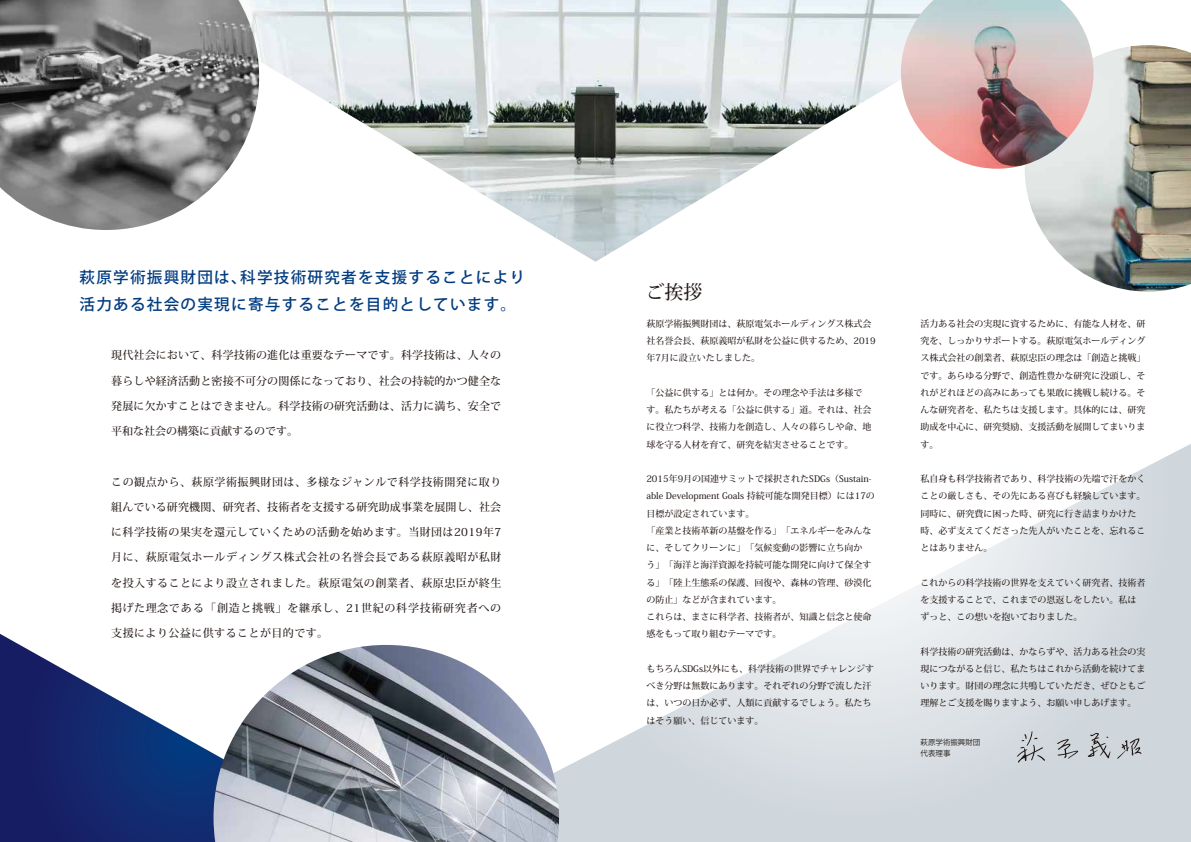
<style>
.page{position:relative;width:1191px;height:842px;background:#fff}
.page>*{position:absolute;margin:0;border:0;box-sizing:border-box;transform-origin:0 0}
.t1{font:500 18.9px "Koz Min Pr 6 N";color:#221815}
.t2{font:500 15.6px/27.3px "Koz Go Pro";letter-spacing:.08em;color:#003c81}
.t3{font:500 11px "Koz Min Pr 6 N";letter-spacing:.04em;color:#221815}
.t4{font:500 11px "Koz Min Pr 6 N";letter-spacing:.015em;color:#221815}
.t5{font:500 11px "Koz Min Pr 6 N";letter-spacing:.065em;color:#221815}
.t6{font:500 11px "Koz Min Pr 6 N";color:#221815}
.t7{font:500 9px/17.3px "Koz Min Pr 6 N";color:#221815}
.t8{font:7.5px/11.6px "Koz Go Pr 6 N";color:#221815}
</style>
<div class="page">
<img style="left:1034px;top:45px;width:157px;height:247px">
<svg style="left:0;top:634px;width:213px;height:208px"></svg>
<svg style="left:559px;top:444px;width:632px;height:398px"></svg>
<svg style="left:1057px;top:739px;width:21px;height:20px"></svg>
<svg style="left:1117px;top:738px;width:24px;height:21px"></svg>
<svg style="left:1017px;top:731px;width:28px;height:32px"></svg>
<svg style="left:1087px;top:733px;width:23px;height:25px"></svg>
<img style="left:259px;top:0;width:775px;height:262px">
<img style="left:0;top:0;width:259px;height:230px">
<img style="left:213px;top:645px;width:346px;height:197px">
<img style="left:901px;top:0;width:192px;height:169px">
<h2 class="t2" style="left:80px;top:264px;width:447px">萩原学術振興財団は、科学技術研究者を支援することにより活力ある社会の実現に寄与することを目的としています。</h2>
<p class="t4" style="left:111px;top:349px;width:391px">現代社会において、科学技術の進化は重要なテーマです。科学技術は、人々の</p>
<p class="t4" style="left:111px;top:374px;width:391px">暮らしや経済活動と密接不可分の関係になっており、社会の持続的かつ健全な</p>
<p class="t4" style="left:111px;top:400px;width:391px">発展に欠かすことはできません。科学技術の研究活動は、活力に満ち、安全で</p>
<p class="t6" style="left:111px;top:425px;width:189px">平和な社会の構築に貢献するのです。</p>
<p class="t3" style="left:111px;top:475px;width:391px">この観点から、萩原学術振興財団は、多様なジャンルで科学技術開発に取り</p>
<p class="t4" style="left:111px;top:500px;width:391px">組んでいる研究機関、研究者、技術者を支援する研究助成事業を展開し、社会</p>
<p class="t3" style="left:111px;top:526px;width:391px">に科学技術の果実を還元していくための活動を始めます。当財団は2019年7</p>
<p class="t3" style="left:111px;top:551px;width:391px">月に、萩原電気ホールディングス株式会社の名誉会長である萩原義昭が私財</p>
<p class="t3" style="left:111px;top:576px;width:391px">を投入することにより設立されました。萩原電気の創業者、萩原忠臣が終生</p>
<p class="t5" style="left:111px;top:601px;width:391px">掲げた理念である「創造と挑戦」を継承し、21世紀の科学技術研究者への</p>
<p class="t3" style="left:111px;top:627px;width:218px">支援により公益に供することが目的です。</p>
<h1 class="t1" style="left:646px;top:282px;width:58px">ご挨拶</h1>
<p class="t7" style="left:646px;top:315px;width:231px">萩原学術振興財団は、萩原電気ホールディングス株式会社名誉会長、萩原義昭が私財を公益に供するため、2019年7月に設立いたしました。</p>
<p class="t7" style="left:646px;top:384px;width:226px">「公益に供する」とは何か。その理念や手法は多様です。私たちが考える「公益に供する」道。それは、社会に役立つ科学、技術力を創造し、人々の暮らしや命、地球を守る人材を育て、研究を結実させることです。</p>
<p class="t7" style="left:646px;top:470px;width:230px">2015年9月の国連サミットで採択されたSDGs（Sustain&shy;able Development Goals 持続可能な開発目標）には17の目標が設定されています。<br>「産業と技術革新の基盤を作る」「エネルギーをみんなに、そしてクリーンに」「気候変動の影響に立ち向か<br>う」「海洋と海洋資源を持続可能な開発に向けて保全する」「陸上生態系の保護、回復や、森林の管理、砂漠化の防止」などが含まれています。<br>これらは、まさに科学者、技術者が、知識と信念と使命感をもって取り組むテーマです。</p>
<p class="t7" style="left:646px;top:660px;width:229px">もちろんSDGs以外にも、科学技術の世界でチャレンジすべき分野は無数にあります。それぞれの分野で流した汗は、いつの日か必ず、人類に貢献するでしょう。私たちはそう願い、信じています。</p>
<p class="t7" style="left:920px;top:315px;width:226px;text-align:justify">活力ある社会の実現に資するために、有能な人材を、研究を、しっかりサポートする。萩原電気ホールディングス株式会社の創業者、萩原忠臣の理念は「創造と挑戦」です。あらゆる分野で、創造性豊かな研究に没頭し、それがどれほどの高みにあっても果敢に挑戦し続ける。そんな研究者を、私たちは支援します。具体的には、研究助成を中心に、研究奨励、支援活動を展開してまいります。</p>
<p class="t7" style="left:920px;top:470px;width:226px">私自身も科学技術者であり、科学技術の先端で汗をかくことの厳しさも、その先にある喜びも経験しています。同時に、研究費に困った時、研究に行き詰まりかけた時、必ず支えてくださった先人がいたことを、忘れることはありません。</p>
<p class="t7" style="left:920px;top:574px;width:226px">これからの科学技術の世界を支えていく研究者、技術者を支援することで、これまでの恩返しをしたい。私はずっと、この想いを抱いておりました。</p>
<p class="t7" style="left:920px;top:643px;width:226px;text-align:justify">科学技術の研究活動は、かならずや、活力ある社会の実現につながると信じ、私たちはこれから活動を続けてまいります。財団の理念に共鳴していただき、ぜひともご理解とご支援を賜りますよう、お願い申しあげます。</p>
<p class="t8" style="left:920px;top:736px;width:61px">萩原学術振興財団代表理事</p>
</div>
